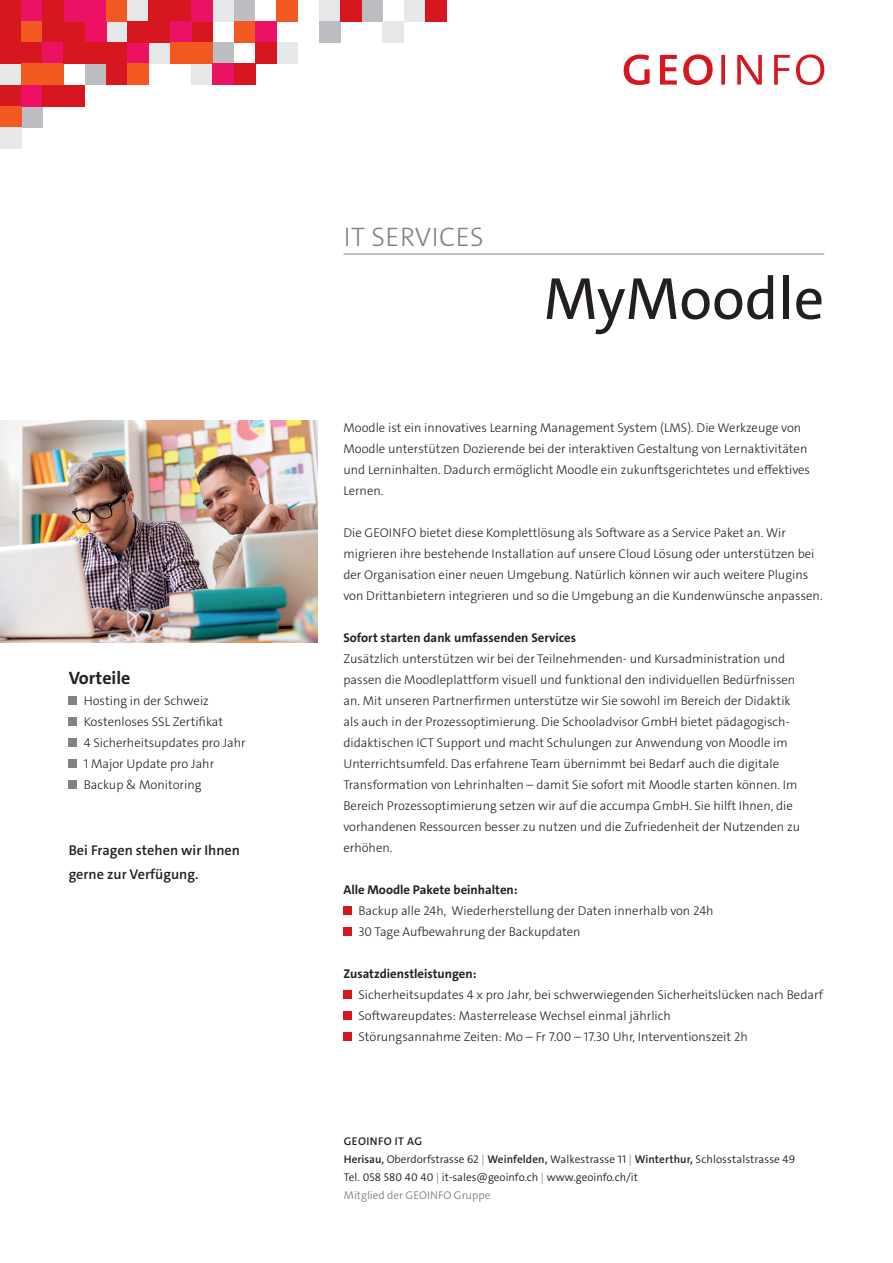
<style>
.page{position:relative;width:893px;height:1263px;background:#fff}
.page>*{position:absolute;margin:0;border:0;box-sizing:border-box;transform-origin:0 0}
.t1{font:60px "The Sans C4 s";color:#231f20}
.t2{font:300 27px "The Sans C4 s";letter-spacing:.02em;color:#808285}
.t3{font:700 18px "The Sans C4 s";color:#231f20}
.t4{font:600 14.25px/24px "The Sans C4 s";color:#231f20}
.t5{font:300 12.75px/21px "The Sans C4 s";color:#231f20}
.t6{font:700 12.75px "The Sans C4 s";color:#231f20}
.t7{font:300 11.25px/18px "The Sans C4 s";color:#231f20}
.s1{font-weight:600}
.s2{color:#808285}
</style>
<div class="page">
<div style="left:276px;top:43px;width:22px;height:21px;background:#e6e7e9"></div>
<div style="left:0;top:64px;width:21px;height:21px;background:#e6e7e9"></div>
<div style="left:21px;top:106px;width:22px;height:22px;background:#bcbdc0"></div>
<div style="left:85px;top:64px;width:21px;height:21px;background:#bcbdc0"></div>
<div style="left:106px;top:21px;width:22px;height:22px;background:#e6e7e9"></div>
<div style="left:149px;top:43px;width:21px;height:21px;background:#e6e7e9"></div>
<div style="left:191px;top:64px;width:22px;height:21px;background:#e6e7e9"></div>
<div style="left:213px;top:0;width:21px;height:21px;background:#e6e7e9"></div>
<div style="left:213px;top:43px;width:21px;height:21px;background:#bcbdc0"></div>
<div style="left:234px;top:0;width:21px;height:21px;background:#bcbdc0"></div>
<div style="left:319px;top:0;width:21px;height:21px;background:#e6e7e9"></div>
<div style="left:319px;top:21px;width:21px;height:22px;background:#bcbdc0"></div>
<div style="left:361px;top:0;width:22px;height:21px;background:#bcbdc0"></div>
<div style="left:383px;top:21px;width:21px;height:22px;background:#e6e7e9"></div>
<div style="left:404px;top:0;width:21px;height:21px;background:#e6e7e9"></div>
<div style="left:191px;top:21px;width:22px;height:22px;background:#d7171f"></div>
<div style="left:0;top:0;width:21px;height:64px;background:#d7171f"></div>
<div style="left:0;top:85px;width:21px;height:21px;background:#d7171f"></div>
<div style="left:0;top:106px;width:21px;height:22px;background:#f15921"></div>
<div style="left:0;top:128px;width:21px;height:21px;background:#e6e7e9"></div>
<div style="left:21px;top:0;width:22px;height:21px;background:#ec1163"></div>
<div style="left:21px;top:21px;width:22px;height:22px;background:#f15921"></div>
<div style="left:0;top:43px;width:43px;height:21px;background:#d7171f"></div>
<div style="left:21px;top:85px;width:22px;height:21px;background:#ec1163"></div>
<div style="left:43px;top:0;width:21px;height:43px;background:#d7171f"></div>
<div style="left:43px;top:43px;width:21px;height:21px;background:#ec1163"></div>
<div style="left:21px;top:64px;width:43px;height:21px;background:#f15921"></div>
<div style="left:64px;top:21px;width:21px;height:43px;background:#d7171f"></div>
<div style="left:43px;top:85px;width:42px;height:21px;background:#d7171f"></div>
<div style="left:64px;top:0;width:42px;height:21px;background:#ec1163"></div>
<div style="left:85px;top:0;width:21px;height:43px;background:#ec1163"></div>
<div style="left:64px;top:43px;width:64px;height:21px;background:#d7171f"></div>
<div style="left:106px;top:0;width:22px;height:21px;background:#f15921"></div>
<div style="left:106px;top:43px;width:22px;height:42px;background:#d7171f"></div>
<div style="left:128px;top:0;width:21px;height:21px;background:#e6e7e9"></div>
<div style="left:128px;top:43px;width:21px;height:21px;background:#ec1163"></div>
<div style="left:128px;top:64px;width:21px;height:21px;background:#f15921"></div>
<div style="left:128px;top:21px;width:42px;height:22px;background:#d7171f"></div>
<div style="left:149px;top:0;width:42px;height:21px;background:#d7171f"></div>
<div style="left:170px;top:21px;width:21px;height:22px;background:#ec1163"></div>
<div style="left:170px;top:43px;width:43px;height:21px;background:#f15921"></div>
<div style="left:213px;top:64px;width:21px;height:21px;background:#ec1163"></div>
<div style="left:234px;top:21px;width:21px;height:22px;background:#f15921"></div>
<div style="left:234px;top:64px;width:21px;height:21px;background:#d7171f"></div>
<div style="left:255px;top:21px;width:21px;height:22px;background:#ec1163"></div>
<div style="left:255px;top:43px;width:21px;height:21px;background:#d7171f"></div>
<div style="left:276px;top:0;width:22px;height:21px;background:#f15921"></div>
<div style="left:340px;top:0;width:21px;height:21px;background:#d7171f"></div>
<div style="left:425px;top:0;width:21px;height:21px;background:#d7171f"></div>
<svg style="left:624px;top:54px;width:200px;height:31px"></svg>
<div style="left:191px;top:0;width:22px;height:21px;background:#ec1163"></div>
<div style="left:343px;top:906px;width:9px;height:9px;background:#d7171f"></div>
<div style="left:343px;top:927px;width:9px;height:9px;background:#d7171f"></div>
<div style="left:343px;top:990px;width:9px;height:9px;background:#d7171f"></div>
<div style="left:343px;top:1011px;width:9px;height:9px;background:#d7171f"></div>
<div style="left:343px;top:1032px;width:9px;height:9px;background:#d7171f"></div>
<hr style="left:343px;top:254px;width:481px;height:1px;background:#808285">
<div style="left:69px;top:696px;width:8px;height:9px;background:#808285"></div>
<div style="left:69px;top:717px;width:8px;height:9px;background:#808285"></div>
<div style="left:69px;top:738px;width:8px;height:9px;background:#808285"></div>
<div style="left:69px;top:759px;width:8px;height:9px;background:#808285"></div>
<div style="left:69px;top:780px;width:8px;height:9px;background:#808285"></div>
<img style="left:0;top:420px;width:318px;height:223px">
<h3 class="t3" style="left:69px;top:666px;width:63px">Vorteile</h3>
<p class="t5" style="left:84px;top:690px;width:164px">Hosting in der Schweiz<br>Kostenloses SSL Zertifikat<br>4 Sicherheitsupdates pro Jahr<br>1 Major Update pro Jahr<br>Backup &amp; Monitoring</p>
<p class="t4" style="left:69px;top:838px;width:173px">Bei Fragen stehen wir Ihnen gerne zur Verfügung.</p>
<h2 class="t2" style="left:344px;top:220px;width:142px">IT SERVICES</h2>
<h1 class="t1" style="left:544px;top:260px;width:282px">MyMoodle</h1>
<p class="t5" style="left:343px;top:417px;width:468px">Moodle ist ein innovatives Learning Management System (LMS). Die Werkzeuge von Moodle unterstützen Dozierende bei der interaktiven Gestaltung von Lernaktivitäten und Lerninhalten. Dadurch ermöglicht Moodle ein zukunftsgerichtetes und effektives Lernen.</p>
<p class="t5" style="left:343px;top:522px;width:481px">Die GEOINFO bietet diese Komplettlösung als Software as a Service Paket an. Wir migrieren ihre bestehende Installation auf unsere Cloud Lösung oder unterstützen bei der Organisation einer neuen Umgebung. Natürlich können wir auch weitere Plugins von Drittanbietern integrieren und so die Umgebung an die Kundenwünsche anpassen.</p>
<p class="t6" style="left:343px;top:629px;width:234px">Sofort starten dank umfassenden Services</p>
<p class="t5" style="left:343px;top:648px;width:458px">Zusätzlich unterstützen wir bei der Teilnehmenden- und Kursadministration und passen die Moodleplattform visuell und funktional den individuellen Bedürfnissen an. Mit unseren Partnerfirmen unterstütze wir Sie sowohl im Bereich der Didaktik als auch in der Prozessoptimierung. Die Schooladvisor GmbH bietet pädagogisch&shy;didaktischen ICT Support und macht Schulungen zur Anwendung von Moodle im Unterrichtsumfeld. Das erfahrene Team übernimmt bei Bedarf auch die digitale Transformation von Lehrinhalten – damit Sie sofort mit Moodle starten können. Im Bereich Prozessoptimierung setzen wir auf die accumpa GmbH. Sie hilft Ihnen, die vorhandenen Ressourcen besser zu nutzen und die Zufriedenheit der Nutzenden zu erhöhen.</p>
<p class="t6" style="left:343px;top:881px;width:176px">Alle Moodle Pakete beinhalten:</p>
<p class="t5" style="left:358px;top:900px;width:357px">Backup alle 24h, Wiederherstellung der Daten innerhalb von 24h<br>30 Tage Aufbewahrung der Backupdaten</p>
<p class="t6" style="left:343px;top:966px;width:135px">Zusatzdienstleistungen:</p>
<p class="t5" style="left:358px;top:984px;width:466px">Sicherheitsupdates 4 x pro Jahr, bei schwerwiegenden Sicherheitslücken nach Bedarf<br>Softwareupdates: Masterrelease Wechsel einmal jährlich<br>Störungsannahme Zeiten: Mo – Fr 7.00 – 17.30 Uhr, Interventionszeit 2h</p>
<p class="t7" style="left:344px;top:1132px;width:453px"><span class="s1">GEOINFO IT AG<br>Herisau,</span> Oberdorfstrasse 62 <span class="s2">|</span> <span class="s1">Weinfelden,</span> Walkestrasse 11 <span class="s2">|</span> <span class="s1">Winterthur,</span> Schlosstalstrasse 49<br>Tel. 058 580 40 40 <span class="s2">|</span> it-sales@geoinfo.ch <span class="s2">|</span> www.geoinfo.ch/it<br><span class="s2">Mitglied der GEOINFO Gruppe</span></p>
</div>
